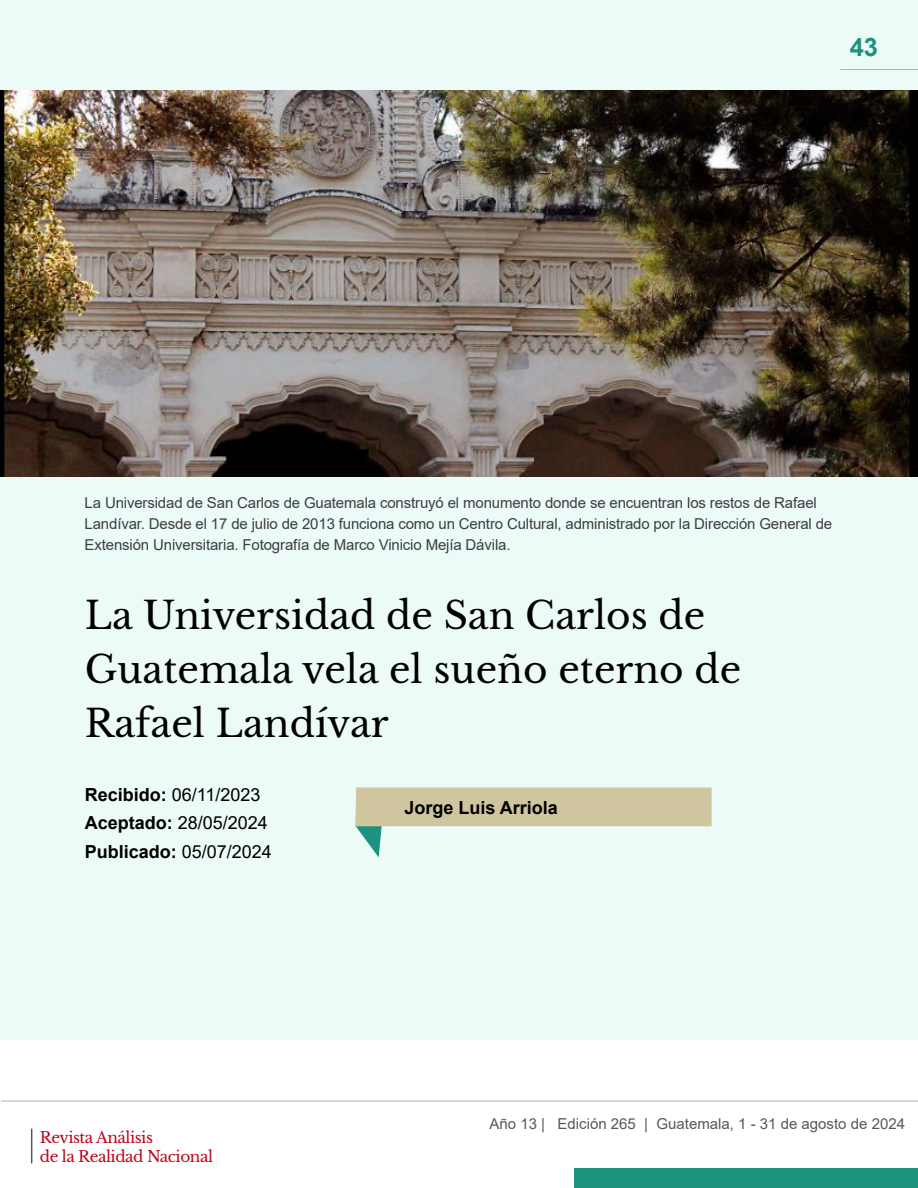
<style>
.page{position:relative;width:918px;height:1188px;background:#fff}
.page>*{position:absolute;margin:0;border:0;box-sizing:border-box;transform-origin:0 0}
.t1{font:37.5px/54px "Libre Baskerville";color:#000}
.t2{font:700 25.5px "Arial";color:#1c937e}
.t3{font:18px/28.5px "Arial";color:#000}
.t4{font:700 18px "Arial";color:#000}
.t5{font:15.3px/18.3px "Libre Baskerville";letter-spacing:-.03em;color:#bd0518}
.t6{font:15px/21px "Arial";letter-spacing:-.01em;color:#3e3d40}
.t7{font:15px "Arial";color:#58585a}
.s1{font-weight:700}
</style>
<div class="page">
<div style="left:0;top:0;width:918px;height:1039px;background:#ecfaf8"></div>
<div style="left:574px;top:1168px;width:344px;height:20px;background:#1c937e"></div>
<hr style="left:1px;top:1101px;width:917px;height:1px;background:#b1b3b4">
<hr style="left:31px;top:1129px;width:1px;height:34px;background:#58585a">
<hr style="left:840px;top:69px;width:78px;height:1px;background:#b1b3b4">
<svg style="left:355px;top:787px;width:357px;height:70px"></svg>
<img style="left:0;top:91px;width:918px;height:385px">
<h2 class="t2" style="left:850px;top:29px;width:30px">43</h2>
<p class="t6" style="left:85px;top:493px;width:749px">La Universidad de San Carlos de Guatemala construyó el monumento donde se encuentran los restos de Rafael<br>Landívar. Desde el 17 de julio de 2013 funciona como un Centro Cultural, administrado por la Dirección General de<br>Extensión Universitaria. Fotografía de Marco Vinicio Mejía Dávila.</p>
<h1 class="t1" style="left:85px;top:589px;width:658px">La Universidad de San Carlos de<br>Guatemala vela el sueño eterno de<br>Rafael Landívar</h1>
<p class="t3" style="left:85px;top:780px;width:189px"><span class="s1">Recibido:</span> 06/11/2023<br><span class="s1">Aceptado:</span> 28/05/2024<br><span class="s1">Publicado:</span> 05/07/2024</p>
<p class="t4" style="left:405px;top:795px;width:155px">Jorge Luis Arriola</p>
<p class="t5" style="left:40px;top:1129px;width:175px">Revista Análisis<br>de la Realidad Nacional</p>
<p class="t7" style="left:489px;top:1113px;width:417px">Año 13 | Edición 265 | Guatemala, 1 - 31 de agosto de 2024</p>
</div>
